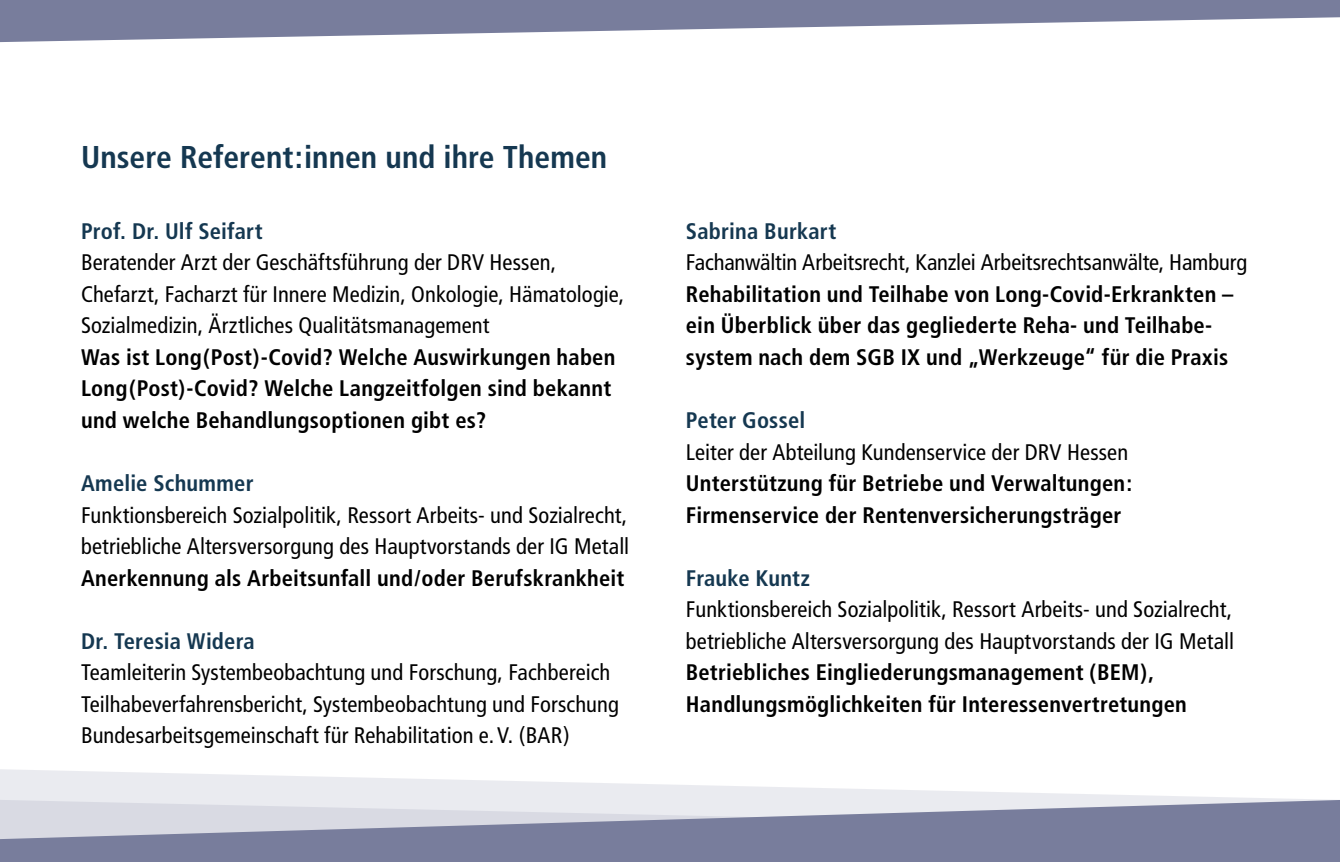
<style>
.page{position:relative;width:1340px;height:862px;background:#fff}
.page>*{position:absolute;margin:0;border:0;box-sizing:border-box;transform-origin:0 0}
.Head{font:700 condensed 31.5px "Frutiger";color:#153851}
.Text{font:condensed 22.5px/31.5px "Frutiger";letter-spacing:.005em;color:#000}
.Text-2{font:700 condensed 22.5px/31.5px "Frutiger";letter-spacing:.01em;color:#000}
.Text-3{font:700 condensed 22.5px "Frutiger";letter-spacing:.01em;color:#153851}
</style>
<div class="page">
<svg style="left:0;top:769px;width:1283px;height:30px;fill:#f2f2f5"></svg>
<svg style="left:0;top:799px;width:1339px;height:62px;background:#9a9eb5"></svg>
<svg style="left:0;top:0;width:1339px;height:42px;fill:#787d9c"></svg>
<p class="Head" style="left:81px;top:138px;width:527px">Unsere Referent:innen und ihre Themen</p>
<p class="Text-3" style="left:81px;top:217px;width:183px">Prof. Dr. Ulf Seifart</p>
<p class="Text" style="left:81px;top:247px;width:544px">Beratender Arzt der Geschäftsführung der DRV Hessen,<br>Chefarzt, Facharzt für Innere Medizin, Onkologie, Hämatologie,<br>Sozialmedizin, Ärztliches Qualitätsmanagement</p>
<p class="Text-2" style="left:81px;top:341px;width:536px">Was ist Long(Post)-Covid? Welche Auswirkungen haben<br>Long(Post)-Covid? Welche Langzeitfolgen sind bekannt und welche Behandlungsoptionen gibt es?</p>
<p class="Text-3" style="left:81px;top:469px;width:174px">Amelie Schummer</p>
<p class="Text" style="left:81px;top:499px;width:549px">Funktionsbereich Sozialpolitik, Ressort Arbeits- und Sozialrecht, betriebliche Altersversorgung des Hauptvorstands der IG Metall</p>
<p class="Text-2" style="left:81px;top:561px;width:545px">Anerkennung als Arbeitsunfall und/oder Berufskrankheit</p>
<p class="Text-3" style="left:81px;top:627px;width:175px">Dr. Teresia Widera</p>
<p class="Text" style="left:81px;top:656px;width:539px">Teamleiterin Systembeobachtung und Forschung, Fachbereich<br>Teilhabeverfahrensbericht, Systembeobachtung und Forschung<br>Bundesarbeitsgemeinschaft für Rehabilitation e.V. (BAR)</p>
<p class="Text-3" style="left:686px;top:217px;width:152px">Sabrina Burkart</p>
<p class="Text" style="left:686px;top:247px;width:563px">Fachanwältin Arbeitsrecht, Kanzlei Arbeitsrechtsanwälte, Hamburg</p>
<p class="Text-2" style="left:686px;top:278px;width:549px">Rehabilitation und Teilhabe von Long-Covid-Erkrankten – ein Überblick über das gegliederte Reha- und Teilhabe&shy;system nach dem SGB IX und „Werkzeuge“ für die Praxis</p>
<p class="Text-3" style="left:686px;top:406px;width:121px">Peter Gossel</p>
<p class="Text" style="left:686px;top:436px;width:444px">Leiter der Abteilung Kundenservice der DRV Hessen</p>
<p class="Text-2" style="left:686px;top:467px;width:448px">Unterstützung für Betriebe und Verwaltungen:<br>Firmenservice der Rentenversicherungsträger</p>
<p class="Text-3" style="left:686px;top:564px;width:125px">Frauke Kuntz</p>
<p class="Text" style="left:686px;top:593px;width:549px">Funktionsbereich Sozialpolitik, Ressort Arbeits- und Sozialrecht, betriebliche Altersversorgung des Hauptvorstands der IG Metall</p>
<p class="Text-2" style="left:686px;top:656px;width:502px">Betriebliches Eingliederungsmanagement (BEM),<br>Handlungsmöglichkeiten für Interessenvertretungen</p>
</div>
